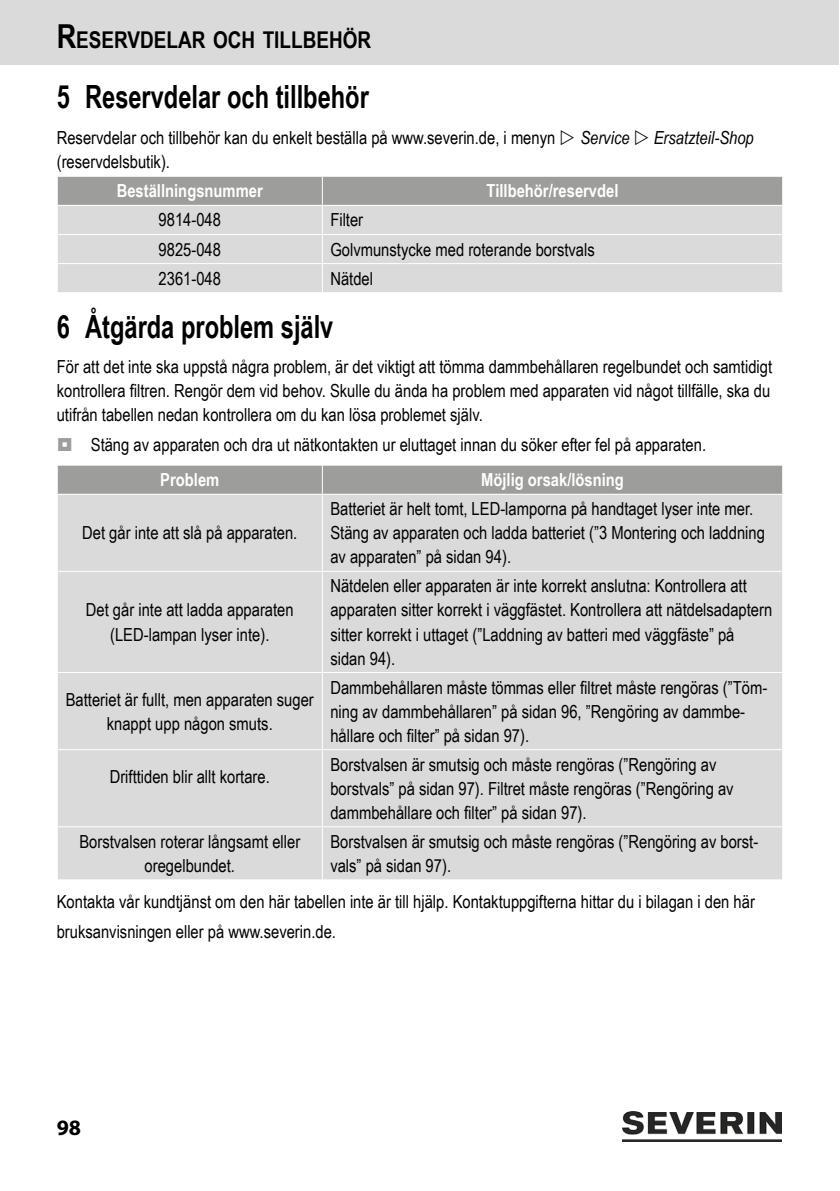
<style>
.page{position:relative;width:840px;height:1191px;background:#fff}
.page>*{position:absolute;margin:0;border:0;box-sizing:border-box;transform-origin:0 0}
.t1{font:700 32px "Arial Narrow";color:#000;scale:.9 1}
.t2{font:700 23.2px "Arial Narrow";color:#000}
.t3{font:700 22px "Myriad Pro";color:#000}
.Tabellenzelle_Mittig{font:18px/24px "Arial Narrow";color:#000}
.Kopfzeile_Mittig{font:700 18px "Arial Narrow";color:#fff}
.t4{font:italic 18px "Arial Narrow";color:#000}
.s1{font-size:33px}
</style>
<div class="page">
<div style="left:0;top:0;width:838px;height:65px;background:#dadada"></div>
<img style="left:622px;top:1111px;width:159px;height:30px">
<svg style="left:57px;top:176px;width:725px;height:116px;background:#ccc"></svg>
<hr style="left:57px;top:205px;width:265px;height:1px;background:#fff">
<hr style="left:322px;top:205px;width:460px;height:1px;background:#fff">
<div style="left:58px;top:495px;width:723px;height:384px;background:#dadada"></div>
<hr style="left:322px;top:495px;width:1px;height:76px;background:#fff">
<hr style="left:57px;top:571px;width:265px;height:1px;background:#fff">
<hr style="left:322px;top:571px;width:460px;height:1px;background:#fff">
<hr style="left:322px;top:572px;width:1px;height:100px;background:#fff">
<hr style="left:57px;top:672px;width:265px;height:1px;background:#fff">
<hr style="left:322px;top:672px;width:460px;height:1px;background:#fff">
<hr style="left:322px;top:673px;width:1px;height:76px;background:#fff">
<hr style="left:57px;top:749px;width:265px;height:1px;background:#fff">
<hr style="left:322px;top:749px;width:460px;height:1px;background:#fff">
<hr style="left:322px;top:750px;width:1px;height:76px;background:#fff">
<hr style="left:57px;top:826px;width:265px;height:1px;background:#fff">
<hr style="left:322px;top:826px;width:460px;height:1px;background:#fff">
<hr style="left:322px;top:827px;width:1px;height:52px;background:#fff">
<svg style="left:57px;top:465px;width:725px;height:29px;background:#a1a1a0"></svg>
<p class="t2" style="left:57px;top:22px;width:316px"><span class="s1">R</span>ESERVDELAR OCH TILLBEHÖR</p>
<p class="t1" style="left:57px;top:73px;width:348px">5 Reservdelar och tillbehör</p>
<p class="Tabellenzelle_Mittig" style="left:57px;top:125px;width:500px">Reservdelar och tillbehör kan du enkelt beställa på www.severin.de, i menyn</p>
<p class="t4" style="left:580px;top:125px;width:51px">Service</p>
<p class="t4" style="left:653px;top:125px;width:102px">Ersatzteil-Shop</p>
<p class="Tabellenzelle_Mittig" style="left:57px;top:149px;width:115px">(reservdelsbutik).</p>
<p class="Kopfzeile_Mittig" style="left:117px;top:177px;width:147px">Beställningsnummer</p>
<p class="Kopfzeile_Mittig" style="left:486px;top:177px;width:133px">Tillbehör/reservdel</p>
<p class="Tabellenzelle_Mittig" style="left:158px;top:207px;width:64px">9814-048</p>
<p class="Tabellenzelle_Mittig" style="left:330px;top:207px;width:34px">Filter</p>
<p class="Tabellenzelle_Mittig" style="left:158px;top:236px;width:64px">9825-048</p>
<p class="Tabellenzelle_Mittig" style="left:330px;top:236px;width:266px">Golvmunstycke med roterande borstvals</p>
<p class="Tabellenzelle_Mittig" style="left:158px;top:266px;width:64px">2361-048</p>
<p class="Tabellenzelle_Mittig" style="left:330px;top:266px;width:44px">Nätdel</p>
<p class="t1" style="left:57px;top:302px;width:309px">6 Åtgärda problem själv</p>
<p class="Tabellenzelle_Mittig" style="left:57px;top:354px;width:716px;text-align:justify">För att det inte ska uppstå några problem, är det viktigt att tömma dammbehållaren regelbundet och samtidigt kontrollera filtren. Rengör dem vid behov. Skulle du ända ha problem med apparaten vid något tillfälle, ska du utifrån tabellen nedan kontrollera om du kan lösa problemet själv.</p>
<p class="Tabellenzelle_Mittig" style="left:91px;top:432px;width:616px">Stäng av apparaten och dra ut nätkontakten ur eluttaget innan du söker efter fel på apparaten.</p>
<p class="Kopfzeile_Mittig" style="left:160px;top:466px;width:61px">Problem</p>
<p class="Kopfzeile_Mittig" style="left:481px;top:466px;width:144px">Möjlig orsak/lösning</p>
<p class="Tabellenzelle_Mittig" style="left:82px;top:520px;width:216px">Det går inte att slå på apparaten.</p>
<p class="Tabellenzelle_Mittig" style="left:330px;top:496px;width:436px">Batteriet är helt tomt, LED-lamporna på handtaget lyser inte mer.<br>Stäng av apparaten och ladda batteriet (”3 Montering och laddning av apparaten” på sidan 94).</p>
<p class="Tabellenzelle_Mittig" style="left:86px;top:597px;width:209px;text-align:center">Det går inte att ladda apparaten (LED-lampan lyser inte).</p>
<p class="Tabellenzelle_Mittig" style="left:66px;top:686px;width:249px;text-align:center">Batteriet är fullt, men apparaten suger knappt upp någon smuts.</p>
<p class="Tabellenzelle_Mittig" style="left:110px;top:763px;width:161px">Drifttiden blir allt kortare.</p>
<p class="Tabellenzelle_Mittig" style="left:330px;top:573px;width:443px">Nätdelen eller apparaten är inte korrekt anslutna: Kontrollera att apparaten sitter korrekt i väggfästet. Kontrollera att nätdelsadaptern sitter korrekt i uttaget (”Laddning av batteri med väggfäste” på sidan 94).</p>
<p class="Tabellenzelle_Mittig" style="left:330px;top:674px;width:438px">Dammbehållaren måste tömmas eller filtret måste rengöras (”Töm&shy;ning av dammbehållaren” på sidan 96, ”Rengöring av dammbe&shy;hållare och filter” på sidan 97).</p>
<p class="Tabellenzelle_Mittig" style="left:330px;top:751px;width:404px">Borstvalsen är smutsig och måste rengöras (”Rengöring av borstvals” på sidan 97). Filtret måste rengöras (”Rengöring av dammbehållare och filter” på sidan 97).</p>
<p class="Tabellenzelle_Mittig" style="left:79px;top:829px;width:222px;text-align:center">Borstvalsen roterar långsamt eller oregelbundet.</p>
<p class="Tabellenzelle_Mittig" style="left:330px;top:829px;width:429px">Borstvalsen är smutsig och måste rengöras (”Rengöring av borst&shy;vals” på sidan 97).</p>
<p class="Tabellenzelle_Mittig" style="left:57px;top:885px;width:699px;line-height:30px">Kontakta vår kundtjänst om den här tabellen inte är till hjälp. Kontaktuppgifterna hittar du i bilagan i den här bruksanvisningen eller på www.severin.de.</p>
<p class="t3" style="left:57px;top:1113px;width:26px">98</p>
</div>
